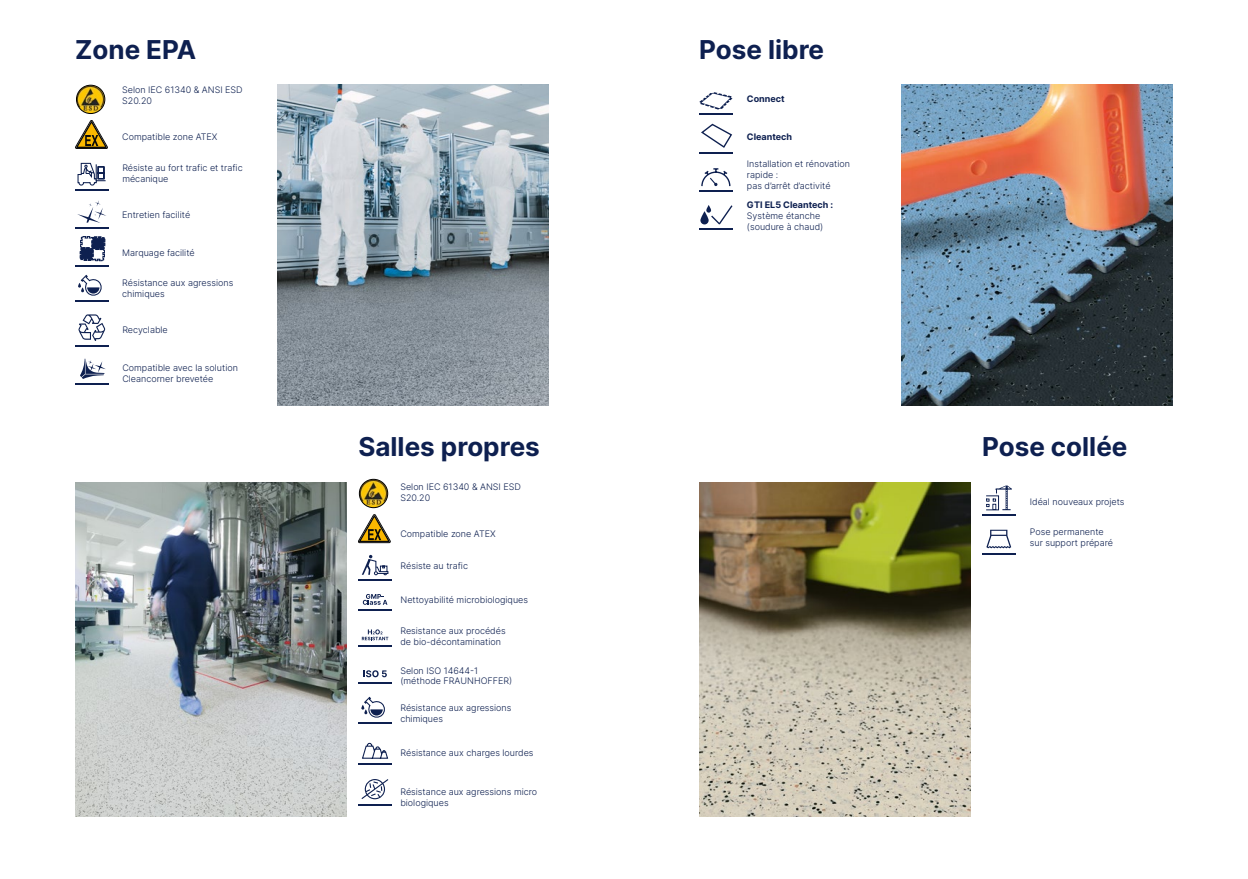
<style>
.page{position:relative;width:1248px;height:879px;background:#fff}
.page>*{position:absolute;margin:0;border:0;box-sizing:border-box;transform-origin:0 0}
.t1{font:700 26px "Inter";color:#0e2050}
.t2{font:300 9px/10.8px "Inter";color:#0e2050}
.t3{font:700 9px "Inter";color:#0e2050}
</style>
<div class="page">
<hr style="left:982px;top:514px;width:33px;height:2px;background:#0e2050">
<img style="left:699px;top:483px;width:271px;height:334px">
<img style="left:901px;top:85px;width:271px;height:320px">
<hr style="left:982px;top:553px;width:33px;height:1px;background:#0e2050">
<svg style="left:986px;top:530px;width:25px;height:18px"></svg>
<svg style="left:986px;top:485px;width:25px;height:25px"></svg>
<hr style="left:699px;top:190px;width:33px;height:2px;background:#0e2050">
<svg style="left:701px;top:168px;width:30px;height:19px"></svg>
<hr style="left:699px;top:228px;width:33px;height:2px;background:#0e2050">
<svg style="left:706px;top:205px;width:5px;height:8px"></svg>
<svg style="left:700px;top:211px;width:8px;height:13px"></svg>
<svg style="left:711px;top:205px;width:21px;height:19px"></svg>
<hr style="left:699px;top:113px;width:33px;height:2px;background:#0e2050">
<svg style="left:699px;top:92px;width:33px;height:18px"></svg>
<hr style="left:699px;top:152px;width:33px;height:2px;background:#0e2050">
<svg style="left:701px;top:123px;width:31px;height:25px"></svg>
<hr style="left:358px;top:682px;width:33px;height:1px;background:#0e2050">
<svg style="left:363px;top:670px;width:24px;height:7px"></svg>
<img style="left:75px;top:483px;width:271px;height:333px">
<img style="left:277px;top:85px;width:272px;height:320px">
<hr style="left:75px;top:189px;width:33px;height:1px;background:#0e2050">
<svg style="left:77px;top:162px;width:29px;height:24px"></svg>
<hr style="left:75px;top:227px;width:33px;height:2px;background:#0e2050">
<svg style="left:77px;top:200px;width:29px;height:23px"></svg>
<hr style="left:75px;top:265px;width:33px;height:2px;background:#0e2050">
<hr style="left:75px;top:300px;width:33px;height:2px;background:#0e2050">
<svg style="left:78px;top:274px;width:24px;height:22px"></svg>
<hr style="left:358px;top:722px;width:33px;height:2px;background:#0e2050">
<svg style="left:361px;top:696px;width:24px;height:22px"></svg>
<hr style="left:75px;top:346px;width:33px;height:1px;background:#0e2050">
<svg style="left:78px;top:314px;width:27px;height:27px"></svg>
<hr style="left:75px;top:383px;width:33px;height:2px;background:#0e2050">
<svg style="left:80px;top:359px;width:26px;height:20px"></svg>
<hr style="left:358px;top:645px;width:34px;height:1px;background:#0e2050">
<svg style="left:362px;top:629px;width:26px;height:11px"></svg>
<hr style="left:358px;top:609px;width:34px;height:2px;background:#0e2050">
<svg style="left:363px;top:594px;width:24px;height:11px"></svg>
<hr style="left:358px;top:763px;width:34px;height:2px;background:#0e2050">
<svg style="left:362px;top:742px;width:27px;height:17px"></svg>
<hr style="left:358px;top:804px;width:33px;height:1px;background:#0e2050">
<svg style="left:361px;top:779px;width:27px;height:20px"></svg>
<img style="left:76px;top:85px;width:29px;height:29px;border-radius:14px">
<div style="left:76px;top:85px;width:29px;height:29px;border:1px solid #000;border-radius:50%"></div>
<svg style="left:75px;top:120px;width:33px;height:29px"></svg>
<img style="left:359px;top:479px;width:28px;height:29px;border-radius:14px">
<div style="left:359px;top:479px;width:29px;height:29px;border:1px solid #000;border-radius:50%"></div>
<svg style="left:358px;top:514px;width:33px;height:29px"></svg>
<svg style="left:79px;top:236px;width:27px;height:26px"></svg>
<hr style="left:358px;top:579px;width:33px;height:1px;background:#0e2050">
<svg style="left:362px;top:555px;width:27px;height:21px"></svg>
<h1 class="t1" style="left:75px;top:31px;width:123px">Zone EPA</h1>
<p class="t2" style="left:122px;top:84px;width:122px">Selon IEC 61340 &amp; ANSI ESD<br>S20.20</p>
<p class="t2" style="left:122px;top:132px;width:97px">Compatible zone ATEX</p>
<p class="t2" style="left:122px;top:162px;width:122px">Résiste au fort trafic et trafic mécanique</p>
<p class="t2" style="left:122px;top:209px;width:70px">Entretien facilité</p>
<p class="t2" style="left:122px;top:247px;width:74px">Marquage facilité</p>
<p class="t2" style="left:122px;top:277px;width:113px">Résistance aux agressions chimiques</p>
<p class="t2" style="left:122px;top:324px;width:47px">Recyclable</p>
<p class="t2" style="left:122px;top:362px;width:117px">Compatible avec la solution<br>Cleancorner brevetée</p>
<h1 class="t1" style="left:358px;top:427px;width:183px">Salles propres</h1>
<p class="t2" style="left:400px;top:481px;width:122px">Selon IEC 61340 &amp; ANSI ESD<br>S20.20</p>
<p class="t2" style="left:400px;top:528px;width:97px">Compatible zone ATEX</p>
<p class="t2" style="left:400px;top:560px;width:69px">Résiste au trafic</p>
<p class="t2" style="left:400px;top:594px;width:129px">Nettoyabilité microbiologiques</p>
<p class="t2" style="left:400px;top:625px;width:107px">Resistance aux procédés de bio-décontamination</p>
<p class="t2" style="left:400px;top:665px;width:113px">Selon ISO 14644-1 (méthode FRAUNHOFFER)</p>
<p class="t2" style="left:400px;top:702px;width:113px">Résistance aux agressions chimiques</p>
<p class="t2" style="left:400px;top:747px;width:134px">Résistance aux charges lourdes</p>
<p class="t2" style="left:400px;top:786px;width:138px">Résistance aux agressions micro biologiques</p>
<h1 class="t1" style="left:699px;top:31px;width:126px">Pose libre</h1>
<p class="t3" style="left:747px;top:92px;width:39px">Connect</p>
<p class="t3" style="left:747px;top:130px;width:47px">Cleantech</p>
<p class="t2" style="left:747px;top:158px;width:105px">Installation et rénovation rapide :<br>pas d’arrêt d’activité</p>
<p class="t3" style="left:747px;top:198px;width:88px">GTI EL5 Cleantech :</p>
<p class="t2" style="left:747px;top:210px;width:78px">Système étanche (soudure à chaud)</p>
<h1 class="t1" style="left:982px;top:427px;width:147px">Pose collée</h1>
<p class="t2" style="left:1029px;top:496px;width:96px">Idéal nouveaux projets</p>
<p class="t2" style="left:1029px;top:526px;width:85px">Pose permanente sur support préparé</p>
</div>
